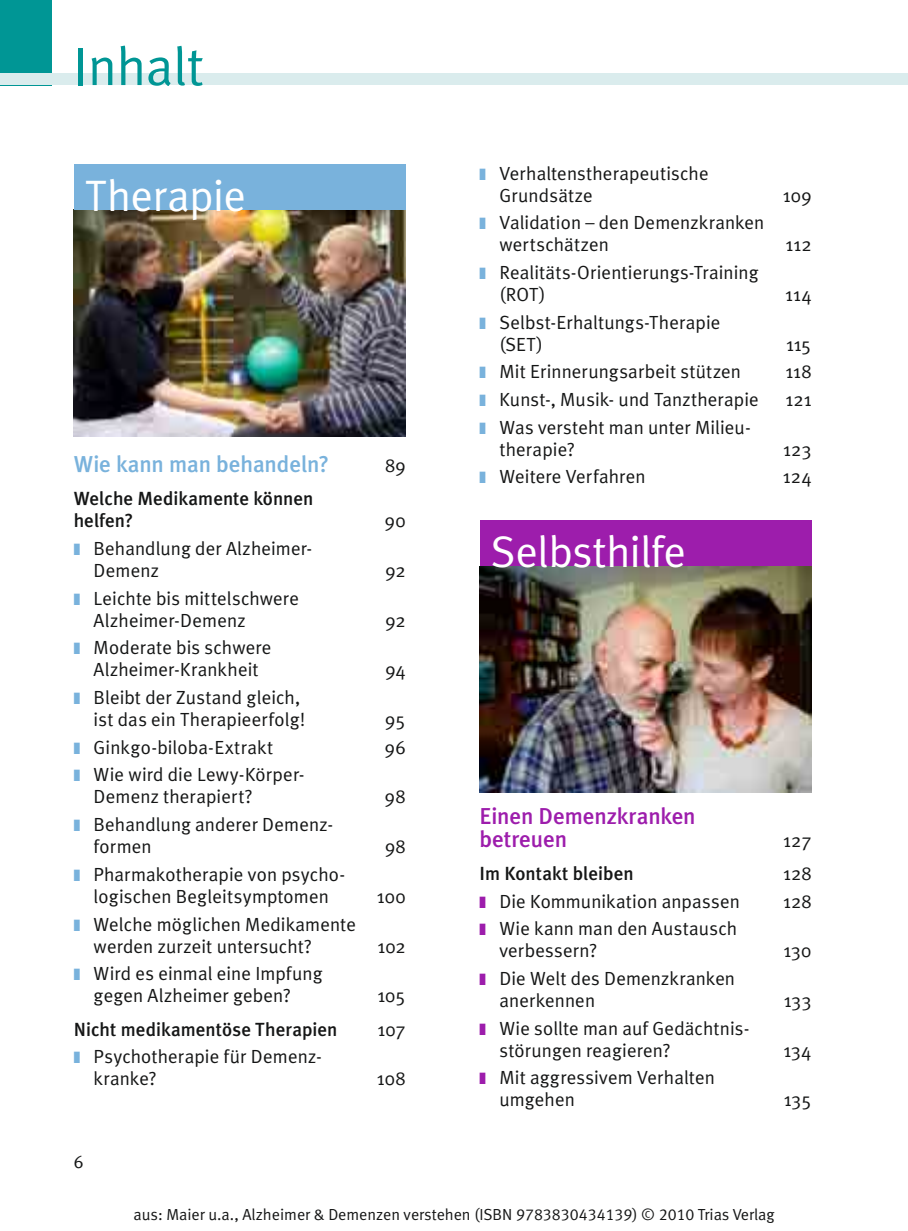
<style>
.page{position:relative;width:908px;height:1231px;background:#fff}
.page>*{position:absolute;margin:0;border:0;box-sizing:border-box;transform-origin:0 0}
.t1{font:54px "Meta Plus Normal";color:#009695}
.t2{font:44px "Meta Plus Normal";letter-spacing:-.005em;color:#fff}
.t3{font:500 23px/22px "Meta Plus";letter-spacing:-.005em;color:#9d1dac}
.t4{font:500 23px "Meta Plus";letter-spacing:-.005em;color:#79b2dc}
.t5{font:19px/22px "Meta Plus Normal";letter-spacing:.005em;color:#151616}
.t6{font:500 19px/22px "Meta Plus";color:#151616}
.t7{font:18px "Meta Plus Normal";color:#151616}
.t8{font:16px "Meta Normal LF";color:#151616}
.s1{font-family:"European Pi Three";color:#79b2dc}
.s2{font-family:"European Pi Three";color:#9d1dac}
</style>
<div class="page">
<div style="left:0;top:0;width:51px;height:85px;background:#009695"></div>
<div style="left:0;top:74px;width:907px;height:11px;background:#daeced"></div>
<div style="left:479px;top:520px;width:332px;height:46px;background:#9d1dac"></div>
<img style="left:479px;top:566px;width:332px;height:226px">
<img style="left:74px;top:210px;width:331px;height:226px">
<div style="left:74px;top:164px;width:331px;height:46px;background:#79b2dc"></div>
<h1 class="t1" style="left:74px;top:46px;width:132px">Inhalt</h1>
<h2 class="t2" style="left:85px;top:179px;width:162px">Therapie</h2>
<p class="t4" style="left:74px;top:455px;width:257px">Wie kann man behandeln?</p>
<p class="t5" style="left:385px;top:455px;width:22px">89</p>
<p class="t6" style="left:74px;top:489px;width:241px">Welche Medikamente können helfen?</p>
<p class="t5" style="left:385px;top:511px;width:22px">90</p>
<p class="t5" style="left:94px;top:538px;width:220px;text-indent:-20px"><span class="s1">-</span> Behandlung der Alzheimer-<br>Demenz</p>
<p class="t5" style="left:94px;top:588px;width:207px;text-indent:-20px"><span class="s1">-</span> Leichte bis mittelschwere<br>Alzheimer-Demenz</p>
<p class="t5" style="left:74px;top:638px;width:199px;text-align:center"><span class="s1">-</span> Moderate bis schwere<br>Alzheimer-Krankheit</p>
<p class="t5" style="left:74px;top:687px;width:233px;text-align:right"><span class="s1">-</span> Bleibt der Zustand gleich, ist das ein Therapieerfolg!</p>
<p class="t5" style="left:385px;top:560px;width:22px">92</p>
<p class="t5" style="left:385px;top:610px;width:22px">92</p>
<p class="t5" style="left:385px;top:660px;width:22px">94</p>
<p class="t5" style="left:385px;top:709px;width:22px">95</p>
<p class="t5" style="left:74px;top:737px;width:201px"><span class="s1">-</span> Ginkgo-biloba-Extrakt</p>
<p class="t5" style="left:385px;top:737px;width:22px">96</p>
<p class="t5" style="left:94px;top:765px;width:212px;text-indent:-20px"><span class="s1">-</span> Wie wird die Lewy-Körper-<br>Demenz therapiert?</p>
<p class="t5" style="left:385px;top:787px;width:22px">98</p>
<p class="t5" style="left:94px;top:814px;width:241px;text-indent:-20px"><span class="s1">-</span> Behandlung anderer Demenz&shy;formen</p>
<p class="t5" style="left:74px;top:864px;width:273px;text-align:center"><span class="s1">-</span> Pharmakotherapie von psycho&shy;logischen Begleitsymptomen</p>
<p class="t5" style="left:94px;top:914px;width:264px;text-indent:-20px"><span class="s1">-</span> Welche möglichen Medikamente werden zurzeit untersucht?</p>
<p class="t5" style="left:94px;top:963px;width:230px;text-indent:-20px"><span class="s1">-</span> Wird es einmal eine Impfung gegen Alzheimer geben?</p>
<p class="t5" style="left:385px;top:836px;width:22px">98</p>
<p class="t5" style="left:377px;top:886px;width:30px">100</p>
<p class="t5" style="left:377px;top:936px;width:30px">102</p>
<p class="t5" style="left:377px;top:985px;width:30px">105</p>
<p class="t6" style="left:74px;top:1019px;width:265px">Nicht medikamentöse Therapien</p>
<p class="t5" style="left:377px;top:1019px;width:30px">107</p>
<p class="t5" style="left:94px;top:1046px;width:229px;text-indent:-20px"><span class="s1">-</span> Psychotherapie für Demenz&shy;kranke?</p>
<p class="t5" style="left:377px;top:1068px;width:30px">108</p>
<p class="t7" style="left:74px;top:1154px;width:11px">6</p>
<p class="t5" style="left:499px;top:163px;width:211px;text-indent:-20px"><span class="s1">-</span> Verhaltenstherapeutische<br>Grundsätze</p>
<p class="t5" style="left:499px;top:213px;width:266px;text-indent:-20px"><span class="s1">-</span> Validation – den Demenzkranken wertschätzen</p>
<p class="t5" style="left:499px;top:263px;width:261px;text-indent:-20px"><span class="s1">-</span> Realitäts-Orientierungs-Training (ROT)</p>
<p class="t5" style="left:499px;top:312px;width:222px;text-indent:-20px"><span class="s1">-</span> Selbst-Erhaltungs-Therapie (SET)</p>
<p class="t5" style="left:782px;top:185px;width:30px">109</p>
<p class="t5" style="left:785px;top:235px;width:27px">112</p>
<p class="t5" style="left:784px;top:285px;width:28px">114</p>
<p class="t5" style="left:785px;top:334px;width:27px">115</p>
<p class="t5" style="left:479px;top:362px;width:263px"><span class="s1">-</span> Mit Erinnerungsarbeit stützen</p>
<p class="t5" style="left:785px;top:362px;width:27px">118</p>
<p class="t5" style="left:479px;top:390px;width:281px"><span class="s1">-</span> Kunst-, Musik- und Tanztherapie</p>
<p class="t5" style="left:785px;top:390px;width:28px">121</p>
<p class="t5" style="left:499px;top:417px;width:253px;text-indent:-20px"><span class="s1">-</span> Was versteht man unter Milieu&shy;therapie?</p>
<p class="t5" style="left:782px;top:439px;width:30px">123</p>
<p class="t5" style="left:479px;top:467px;width:167px"><span class="s1">-</span> Weitere Verfahren</p>
<p class="t5" style="left:782px;top:467px;width:30px">124</p>
<h2 class="t2" style="left:490px;top:535px;width:197px">Selbsthilfe</h2>
<p class="t3" style="left:479px;top:807px;width:217px">Einen Demenzkranken betreuen</p>
<p class="t5" style="left:782px;top:830px;width:30px">127</p>
<p class="t6" style="left:479px;top:863px;width:156px">Im Kontakt bleiben</p>
<p class="t5" style="left:782px;top:863px;width:30px">128</p>
<p class="t5" style="left:479px;top:891px;width:262px"><span class="s2">-</span> Die Kommunikation anpassen</p>
<p class="t5" style="left:782px;top:891px;width:30px">128</p>
<p class="t5" style="left:499px;top:919px;width:239px;text-indent:-20px"><span class="s2">-</span> Wie kann man den Austausch verbessern?</p>
<p class="t5" style="left:783px;top:941px;width:29px">130</p>
<p class="t5" style="left:499px;top:968px;width:237px;text-indent:-20px"><span class="s2">-</span> Die Welt des Demenzkranken anerkennen</p>
<p class="t5" style="left:499px;top:1018px;width:251px;text-indent:-20px"><span class="s2">-</span> Wie sollte man auf Gedächtnis&shy;störungen reagieren?</p>
<p class="t5" style="left:499px;top:1068px;width:217px;text-indent:-20px"><span class="s2">-</span> Mit aggressivem Verhalten umgehen</p>
<p class="t5" style="left:783px;top:990px;width:29px">133</p>
<p class="t5" style="left:783px;top:1040px;width:29px">134</p>
<p class="t5" style="left:783px;top:1090px;width:29px">135</p>
<p class="t8" style="left:133px;top:1207px;width:642px">aus: Maier u.a., Alzheimer &amp; Demenzen verstehen (ISBN 9783830434139) © 2010 Trias Verlag</p>
</div>
